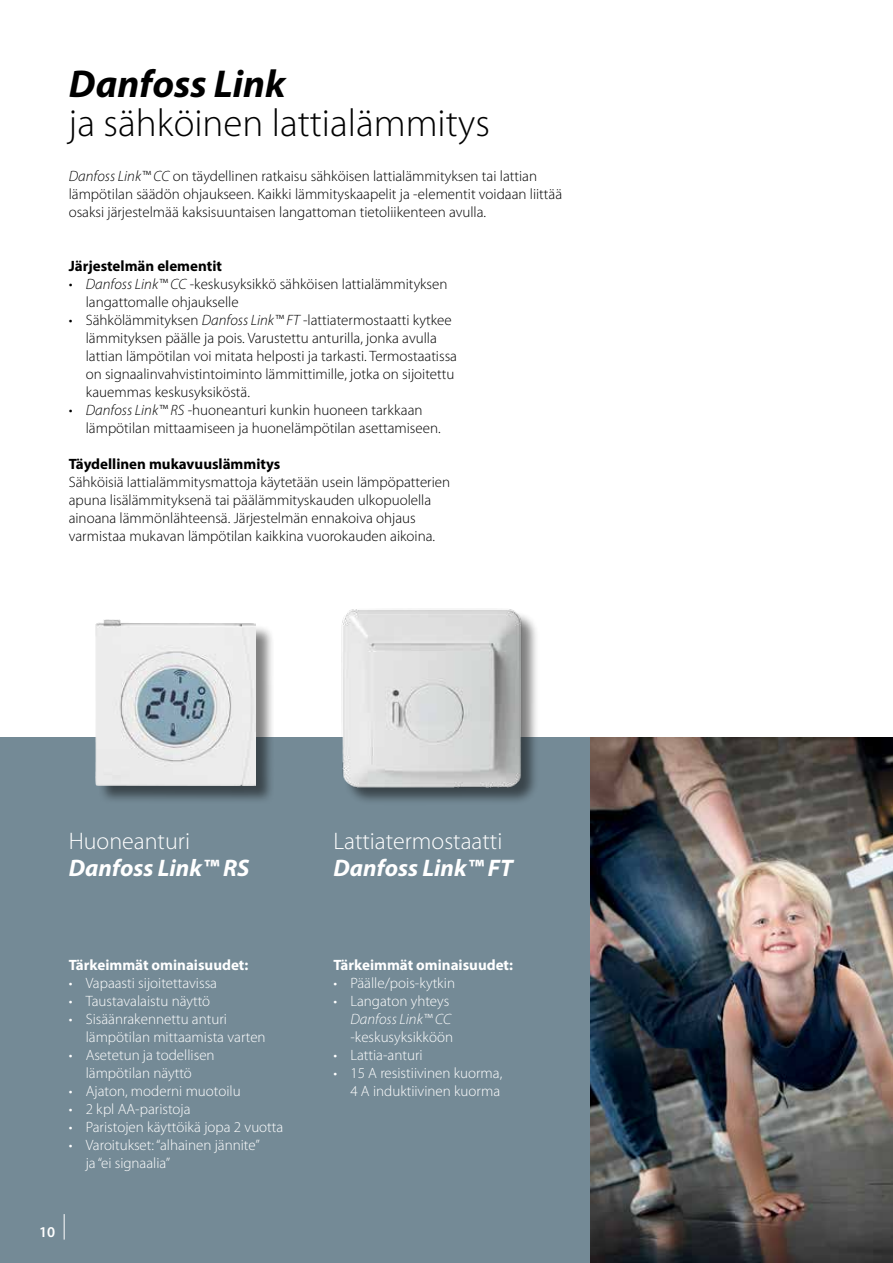
<style>
.page{position:relative;width:893px;height:1263px;background:#fff}
.page>*{position:absolute;margin:0;border:0;box-sizing:border-box;transform-origin:0 0}
.t1{font:300 39px "Myriad Pro";color:#000}
.t2{font:italic 700 39px "Myriad Pro";color:#000}
.t3{font:300 24px "Myriad Pro";color:#fff}
.t4{font:italic 700 24px "Myriad Pro";color:#fff}
.t5{font:300 15px/18px "Myriad Pro";color:#000}
.t6{font:300 15px/18px "Myriad Pro";color:#fff}
.t7{font:700 15px "Myriad Pro";color:#000}
.t8{font:700 15px "Myriad Pro";color:#fff}
.t9{font:italic 300 15px "Myriad Pro";color:#fff}
.t10{font:600 15px "Myriad Pro";color:#fff}
.s1{font-style:italic}
</style>
<div class="page">
<div style="left:0;top:737px;width:590px;height:526px;background:#748a96"></div>
<div style="left:343px;top:611px;width:196px;height:195px;background:#000;opacity:.5"></div>
<img style="left:341px;top:609px;width:187px;height:186px">
<div style="left:97px;top:621px;width:178px;height:184px;background:#000;opacity:.5"></div>
<img style="left:95px;top:620px;width:160px;height:165px">
<img style="left:590px;top:737px;width:303px;height:526px">
<svg style="left:64px;top:1214px;width:1px;height:25px"></svg>
<h1 class="t2" style="left:69px;top:59px;width:218px">Danfoss Link</h1>
<h1 class="t1" style="left:69px;top:102px;width:422px">ja sähköinen lattialämmitys</h1>
<p class="t5" style="left:69px;top:168px;width:495px"><span class="s1">Danfoss Link™ CC</span> on täydellinen ratkaisu sähköisen lattialämmityksen tai lattian lämpötilan säädön ohjaukseen. Kaikki lämmityskaapelit ja -elementit voidaan liittää osaksi järjestelmää kaksisuuntaisen langattoman tietoliikenteen avulla.</p>
<p class="t7" style="left:69px;top:256px;width:155px">Järjestelmän elementit</p>
<p class="t5" style="left:86px;top:276px;width:363px;text-indent:-17px"><span class="s1">• Danfoss Link™ CC</span> -keskusyksikkö sähköisen lattialämmityksen langattomalle ohjaukselle</p>
<p class="t5" style="left:86px;top:312px;width:373px;text-indent:-17px">• Sähkölämmityksen <span class="s1">Danfoss Link™ FT</span> -lattiatermostaatti kytkee lämmityksen päälle ja pois. Varustettu anturilla, jonka avulla lattian lämpötilan voi mitata helposti ja tarkasti. Termostaatissa on signaalinvahvistintoiminto lämmittimille, jotka on sijoitettu kauemmas keskusyksiköstä.</p>
<p class="t5" style="left:86px;top:402px;width:357px;text-indent:-17px"><span class="s1">• Danfoss Link™ RS</span> -huoneanturi kunkin huoneen tarkkaan lämpötilan mittaamiseen ja huonelämpötilan asettamiseen.</p>
<p class="t7" style="left:69px;top:454px;width:213px">Täydellinen mukavuuslämmitys</p>
<p class="t5" style="left:69px;top:474px;width:383px">Sähköisiä lattialämmitysmattoja käytetään usein lämpöpatterien apuna lisälämmityksenä tai päälämmityskauden ulkopuolella ainoana lämmönlähteensä. Järjestelmän ennakoiva ohjaus varmistaa mukavan lämpötilan kaikkina vuorokauden aikoina.</p>
<h2 class="t3" style="left:69px;top:828px;width:123px">Huoneanturi</h2>
<h2 class="t4" style="left:69px;top:853px;width:182px">Danfoss Link™ RS</h2>
<p class="t8" style="left:69px;top:955px;width:181px">Tärkeimmät ominaisuudet:</p>
<p class="t6" style="left:69px;top:974px;width:150px">• Vapaasti sijoitettavissa</p>
<p class="t6" style="left:69px;top:992px;width:143px">• Taustavalaistu näyttö</p>
<p class="t6" style="left:86px;top:1010px;width:181px;text-indent:-17px">• Sisäänrakennettu anturi lämpötilan mittaamista varten</p>
<p class="t6" style="left:69px;top:1046px;width:147px;text-align:center">• Asetetun ja todellisen lämpötilan näyttö</p>
<p class="t6" style="left:69px;top:1082px;width:173px">• Ajaton, moderni muotoilu</p>
<p class="t6" style="left:69px;top:1100px;width:123px">• 2 kpl AA-paristoja</p>
<p class="t6" style="left:69px;top:1118px;width:216px">• Paristojen käyttöikä jopa 2 vuotta</p>
<p class="t6" style="left:86px;top:1136px;width:176px;text-indent:-17px">• Varoitukset: “alhainen jännite” ja “ei signaalia”</p>
<p class="t10" style="left:39px;top:1224px;width:18px">10</p>
<h2 class="t3" style="left:333px;top:828px;width:170px">Lattiatermostaatti</h2>
<h2 class="t4" style="left:333px;top:853px;width:181px">Danfoss Link™ FT</h2>
<p class="t8" style="left:333px;top:955px;width:181px">Tärkeimmät ominaisuudet:</p>
<p class="t6" style="left:333px;top:974px;width:123px">• Päälle/pois-kytkin</p>
<p class="t6" style="left:333px;top:992px;width:118px">• Langaton yhteys</p>
<p class="t9" style="left:350px;top:1011px;width:102px">Danfoss Link™ CC</p>
<p class="t6" style="left:350px;top:1028px;width:104px">-keskusyksikköön</p>
<p class="t6" style="left:333px;top:1046px;width:91px">• Lattia-anturi</p>
<p class="t6" style="left:333px;top:1064px;width:170px;text-align:right">• 15 A resistiivinen kuorma,<br>4 A induktiivinen kuorma</p>
</div>
